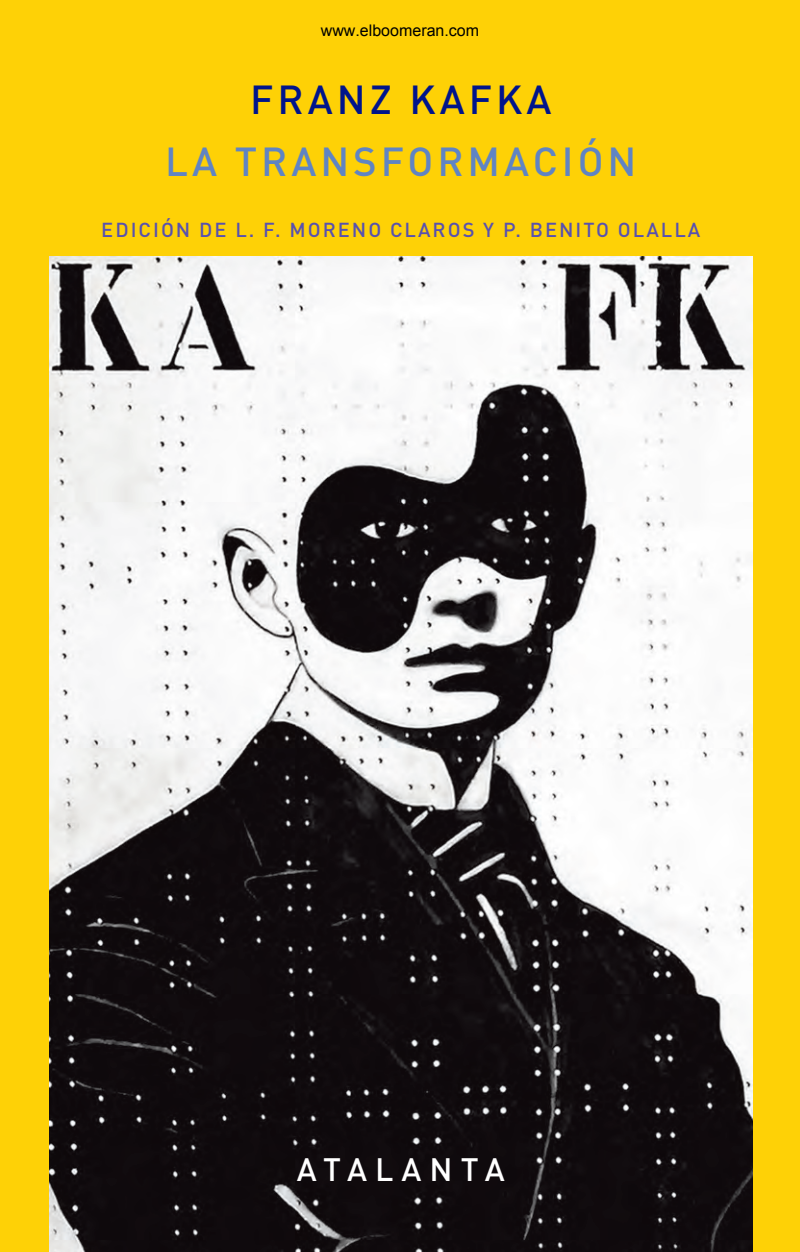
<style>
.page{position:relative;width:800px;height:1252px;background:#fff}
.page>*{position:absolute;margin:0;border:0;box-sizing:border-box;transform-origin:0 0}
.t1{font:500 40px "DIN";letter-spacing:.1em;color:#6084c3}
.t2{font:500 40px "DIN";letter-spacing:.1em;color:#00148b}
.t3{font:500 32px "DIN";letter-spacing:.25em;color:#fff}
.t4{font:500 20px "DIN";letter-spacing:.1em;color:#5851af}
.t5{font:16px "Arial";color:#000}
</style>
<div class="page">
<hr style="left:0;top:0;width:1px;height:1252px;background:#00148b">
<div style="left:1px;top:0;width:798px;height:1252px;background:#fed106"></div>
<img style="left:49px;top:256px;width:703px;height:996px">
<p class="t5" style="left:321px;top:20px;width:160px">www.elboomeran.com</p>
<p class="t2" style="left:250px;top:74px;width:303px">FRANZ KAFKA</p>
<p class="t1" style="left:165px;top:136px;width:473px">LA TRANSFORMACIÓN</p>
<p class="t4" style="left:101px;top:217px;width:600px">EDICIÓN DE L. F. MORENO CLAROS Y P. BENITO OLALLA</p>
<p class="t3" style="left:297px;top:1149px;width:209px">ATALANTA</p>
</div>
